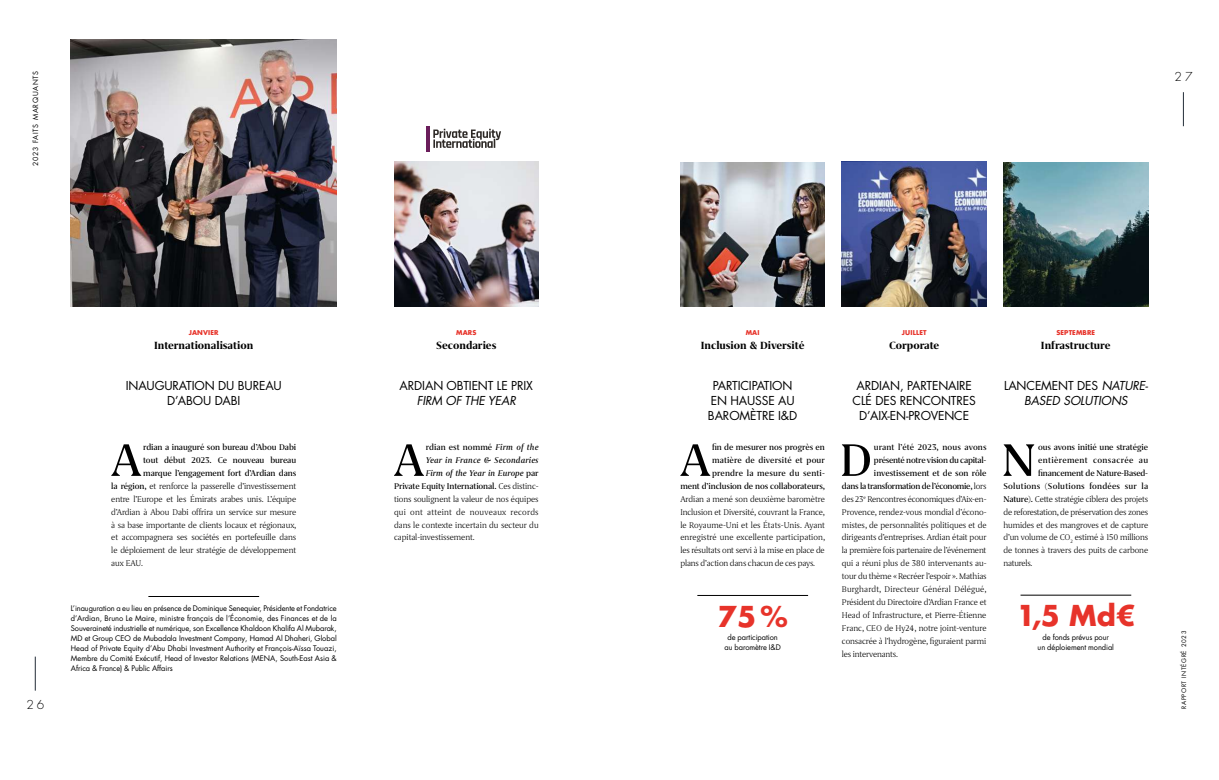
<style>
.page{position:relative;width:1219px;height:780px;background:#fff}
.page>*{position:absolute;margin:0;border:0;box-sizing:border-box;transform-origin:0 0}
.t1{font:500 52.5px "Grifo S";color:#000}
.t2{font:700 28px "Futura LT Pro";color:#e7332a}
.t3{font:12px/15px "Futura LT Pro";letter-spacing:-.01em;color:#000;text-align:center}
.t4{font:700 12px "Grifo S";color:#000}
.t5{font:italic 12px/15px "Futura LT Pro";letter-spacing:-.01em;color:#000;text-align:center}
.t6{font:300 12px "Futura LT Pro";color:#000}
.t7{font:300 9.5px/12.9px "Grifo S";letter-spacing:-.01em;color:#000;text-align:justify}
.t8{font:500 9.5px/12.9px "Grifo S";letter-spacing:-.01em;color:#000;text-align:right}
.t9{font:italic 500 9.5px "Grifo S";color:#000}
.t10{font:500 9.5px "Grifo S";letter-spacing:-.03em;color:#000}
.t11{font:300 9.5px "Grifo S";letter-spacing:.015em;color:#000}
.t12{font:500 9.5px "Grifo S";letter-spacing:.025em;color:#000}
.t13{font:300 9.5px "Grifo S";letter-spacing:.025em;color:#000}
.t14{font:500 9.5px "Grifo S";letter-spacing:.01em;color:#000}
.t15{font:500 9.5px "Grifo S";letter-spacing:.035em;color:#000}
.t16{font:7.5px/10px "Futura LT Pro";letter-spacing:-.01em;color:#000;text-align:center}
.t17{font:7px "Futura LT Pro";letter-spacing:.1em;color:#000}
.t18{font:700 6.5px "Futura LT Pro";letter-spacing:.02em;color:#e7332a}
.t19{font:6px "Futura LT Pro";letter-spacing:.1em;color:#000}
.s1{font-style:normal}
.s2{font-style:italic}
.s3{font-weight:500}
.s4{font-weight:300}
</style>
<div class="page">
<img style="left:394px;top:162px;width:145px;height:144px">
<svg style="left:433px;top:129px;width:68px;height:19px"></svg>
<hr style="left:426px;top:126px;width:4px;height:25px;background:#6a1d5b">
<img style="left:842px;top:162px;width:144px;height:144px">
<img style="left:1003px;top:162px;width:145px;height:144px">
<img style="left:680px;top:162px;width:145px;height:144px">
<hr style="left:35px;top:656px;width:1px;height:34px;background:#232c37">
<hr style="left:1183px;top:92px;width:1px;height:34px;background:#232c37">
<hr style="left:1020px;top:595px;width:111px;height:1px;background:#000">
<hr style="left:697px;top:595px;width:111px;height:1px;background:#000">
<hr style="left:148px;top:596px;width:111px;height:1px;background:#000">
<img style="left:70px;top:40px;width:267px;height:266px">
<p class="t17" style="left:31px;top:166px;width:96px;rotate:-90deg">2023 FAITS MARQUANTS</p>
<p class="t6" style="left:1175px;top:69px;width:19px">27</p>
<p class="t6" style="left:26px;top:696px;width:19px">26</p>
<p class="t18" style="left:189px;top:328px;width:31px">JANVIER</p>
<p class="t4" style="left:154px;top:339px;width:100px">Internationalisation</p>
<p class="t18" style="left:456px;top:328px;width:22px">MARS</p>
<p class="t4" style="left:436px;top:339px;width:62px">Secondaries</p>
<p class="t18" style="left:746px;top:328px;width:15px">MAI</p>
<p class="t4" style="left:701px;top:339px;width:105px">Inclusion &amp; Diversité</p>
<p class="t18" style="left:902px;top:328px;width:26px">JUILLET</p>
<p class="t4" style="left:889px;top:339px;width:52px">Corporate</p>
<p class="t18" style="left:1056px;top:328px;width:40px">SEPTEMBRE</p>
<p class="t4" style="left:1041px;top:339px;width:71px">Infrastructure</p>
<p class="t3" style="left:126px;top:377px;width:157px">INAUGURATION DU BUREAU<br>D’ABOU DABI</p>
<p class="t3" style="left:853px;top:377px;width:125px">ARDIAN, PARTENAIRE<br>CLÉ DES RENCONTRES<br>D’AIX-EN-PROVENCE</p>
<p class="t5" style="left:1004px;top:377px;width:146px"><span class="s1">LANCEMENT DES</span> NATURE-<br>BASED SOLUTIONS</p>
<h1 class="t1" style="left:394px;top:431px;width:32px">A</h1>
<p class="t8" style="left:426px;top:440px;width:114px">rdian est nommé <span class="s2">Firm of the</span></p>
<p class="t3" style="left:400px;top:377px;width:135px">ARDIAN OBTIENT LE PRIX</p>
<p class="t5" style="left:417px;top:392px;width:101px">FIRM OF THE YEAR</p>
<p class="t3" style="left:708px;top:377px;width:91px">PARTICIPATION<br>EN HAUSSE AU<br>BAROMÈTRE I&amp;D</p>
<p class="t8" style="left:680px;top:440px;width:146px">fin de mesurer nos progrès en matière de diversité et pour prendre la mesure du senti-<br>ment d’inclusion de nos collaborateurs,</p>
<p class="t7" style="left:680px;top:492px;width:146px">Ardian a mené son deuxième baromètre Inclusion et Diversité, couvrant la France, le Royaume-Uni et les États-Unis. Ayant enregistré une excellente participation, les résultats ont servi à la mise en place de plans d’action dans chacun de ces pays.</p>
<h1 class="t1" style="left:111px;top:431px;width:32px">A</h1>
<p class="t8" style="left:143px;top:440px;width:154px">rdian a inauguré son bureau d’Abou Dabi</p>
<h1 class="t1" style="left:840px;top:431px;width:35px">D</h1>
<p class="t14" style="left:874px;top:442px;width:114px">urant l’été 2023, nous avons</p>
<h1 class="t1" style="left:1002px;top:431px;width:36px">N</h1>
<p class="t8" style="left:1038px;top:440px;width:111px">ous avons initié une stratégie</p>
<h1 class="t1" style="left:680px;top:431px;width:32px">A</h1>
<p class="t8" style="left:143px;top:453px;width:154px">tout début 2023. Ce nouveau bureau</p>
<p class="t8" style="left:143px;top:466px;width:154px">marque l’engagement fort d’Ardian dans</p>
<p class="t7" style="left:111px;top:479px;width:186px"><span class="s3">la région,</span> et renforce la passerelle d’investissement</p>
<p class="t7" style="left:111px;top:492px;width:186px">entre l’Europe et les Émirats arabes unis. L’équipe</p>
<p class="t7" style="left:111px;top:505px;width:186px">d’Ardian à Abou Dabi offrira un service sur mesure</p>
<p class="t7" style="left:111px;top:518px;width:186px">à sa base importante de clients locaux et régionaux,</p>
<p class="t7" style="left:111px;top:531px;width:186px">et accompagnera ses sociétés en portefeuille dans</p>
<p class="t7" style="left:111px;top:544px;width:186px">le déploiement de leur stratégie de développement</p>
<p class="t7" style="left:111px;top:556px;width:33px">aux EAU.</p>
<p class="t16" style="left:71px;top:603px;width:267px;text-align:justify">L’inauguration a eu lieu en présence de Dominique Senequier, Présidente et Fondatrice d’Ardian, Bruno Le Maire, ministre français de l’Économie, des Finances et de la Souveraineté industrielle et numérique, son Excellence Khaldoon Khalifa Al Mubarak, MD et Group CEO de Mubadala Investment Company, Hamad Al Dhaheri, Global Head of Private Equity d’Abu Dhabi Investment Authority et François-Aïssa Touazi, Membre du Comité Exécutif, Head of Investor Relations (MENA, South-East Asia &amp; Africa &amp; France) &amp; Public Affairs</p>
<p class="t9" style="left:426px;top:455px;width:114px">Year in France &amp; Secondaries</p>
<p class="t9" style="left:426px;top:467px;width:114px">Firm of the Year in Europe <span class="s1">par</span></p>
<p class="t8" style="left:394px;top:479px;width:146px">Private Equity International. <span class="s4">Ces distinc-</span></p>
<p class="t7" style="left:394px;top:492px;width:146px">tions soulignent la valeur de nos équipes</p>
<p class="t13" style="left:394px;top:506px;width:146px">qui ont atteint de nouveaux records</p>
<p class="t7" style="left:394px;top:518px;width:146px">dans le contexte incertain du secteur du</p>
<p class="t7" style="left:394px;top:531px;width:82px">capital-investissement.</p>
<p class="t8" style="left:874px;top:453px;width:114px">présenté notre vision du capital-</p>
<p class="t8" style="left:874px;top:466px;width:114px">investissement et de son rôle</p>
<p class="t10" style="left:842px;top:480px;width:146px">dans la transformation de l’économie, <span class="s4">lors</span></p>
<p class="t7" style="left:842px;top:492px;width:146px">des 23<sup>e</sup> Rencontres économiques d’Aix-en-</p>
<p class="t7" style="left:842px;top:505px;width:146px">Provence, rendez-vous mondial d’écono-</p>
<p class="t7" style="left:842px;top:518px;width:146px">mistes, de personnalités politiques et de</p>
<p class="t7" style="left:842px;top:531px;width:146px">dirigeants d’entreprises. Ardian était pour</p>
<p class="t7" style="left:842px;top:544px;width:146px">la première fois partenaire de l’événement</p>
<p class="t7" style="left:842px;top:556px;width:146px">qui a réuni plus de 380 intervenants au-</p>
<p class="t7" style="left:842px;top:569px;width:146px">tour du thème «Recréer l’espoir». Mathias</p>
<p class="t11" style="left:842px;top:584px;width:146px">Burghardt, Directeur Général Délégué,</p>
<p class="t7" style="left:842px;top:595px;width:146px">Président du Directoire d’Ardian France et</p>
<p class="t7" style="left:842px;top:608px;width:146px">Head of Infrastructure, et Pierre-Étienne</p>
<p class="t7" style="left:842px;top:621px;width:146px">Franc, CEO de Hy24, notre joint-venture</p>
<p class="t7" style="left:842px;top:634px;width:146px">consacrée à l’hydrogène, figuraient parmi</p>
<p class="t7" style="left:842px;top:647px;width:58px">les intervenants.</p>
<p class="t15" style="left:1038px;top:455px;width:111px">entièrement consacrée au</p>
<p class="t8" style="left:1038px;top:466px;width:111px">financement de Nature-Based-</p>
<p class="t12" style="left:1003px;top:480px;width:146px">Solutions (Solutions fondées sur la</p>
<p class="t7" style="left:1003px;top:492px;width:146px"><span class="s3">Nature).</span> Cette stratégie ciblera des projets</p>
<p class="t7" style="left:1003px;top:505px;width:146px">de reforestation, de préservation des zones</p>
<p class="t7" style="left:1003px;top:518px;width:146px">humides et des mangroves et de capture</p>
<p class="t7" style="left:1003px;top:531px;width:146px">d’un volume de CO<sub>2</sub> estimé à 150 millions</p>
<p class="t7" style="left:1003px;top:544px;width:146px">de tonnes à travers des puits de carbone</p>
<p class="t7" style="left:1003px;top:556px;width:30px">naturels.</p>
<h2 class="t2" style="left:1016px;top:594px;width:120px">1,5 Md€</h2>
<h2 class="t2" style="left:718px;top:594px;width:72px">75%</h2>
<p class="t16" style="left:1038px;top:632px;width:78px">de fonds prévus pour<br>un déploiement mondial</p>
<p class="t16" style="left:724px;top:632px;width:58px">de participation au baromètre I&amp;D</p>
<p class="t19" style="left:1180px;top:709px;width:80px;rotate:-90deg">RAPPORT INTÉGRÉ 2023</p>
</div>
